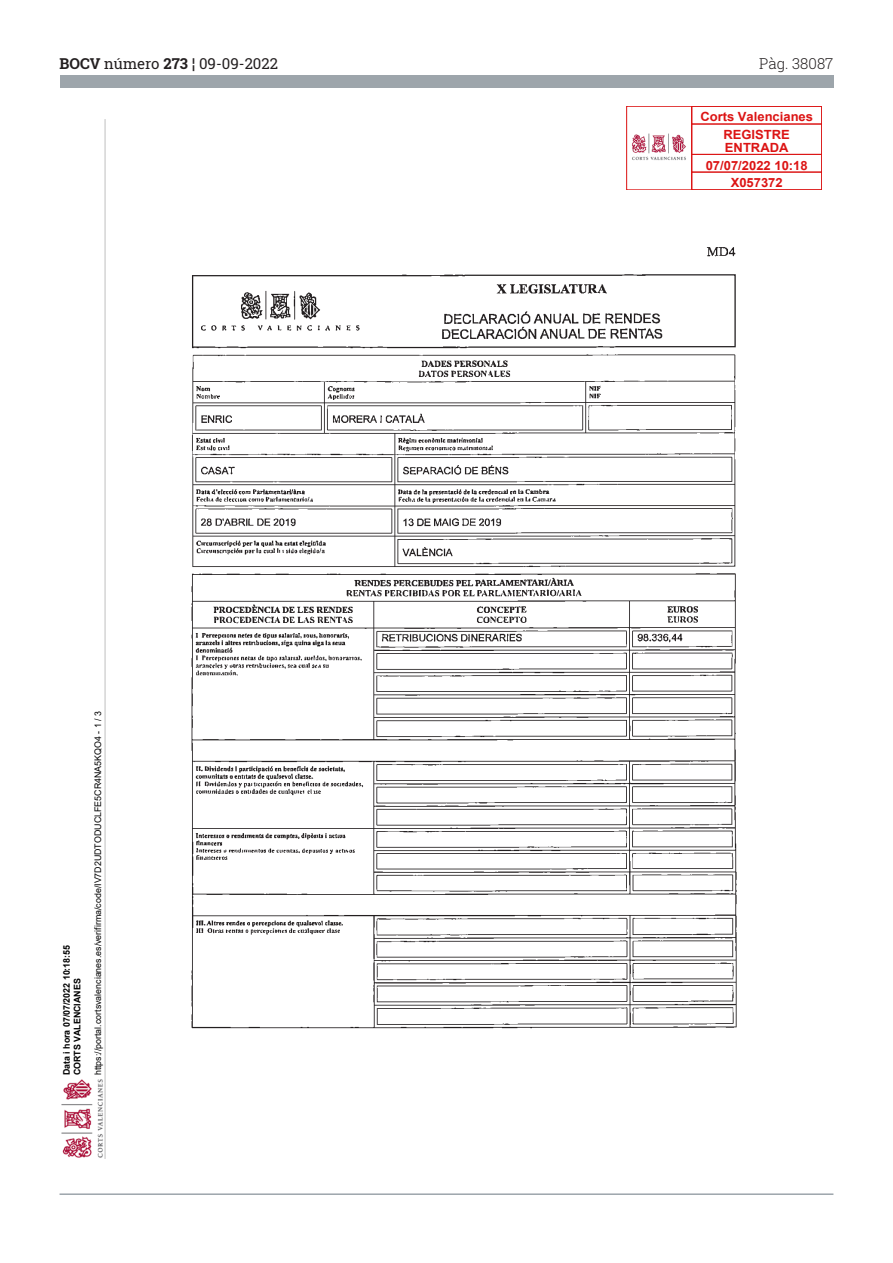
<style>
.page{position:relative;width:893px;height:1263px;background:#fff}
.page>*{position:absolute;margin:0;border:0;box-sizing:border-box;transform-origin:0 0}
.t1{font:15px "Roboto Slab";color:#231f20}
.t2{font:300 15px "Roboto Slab";color:#231f20}
.t3{font:700 12.6px/17.7px "Arial";color:#dc1414;text-align:center}
.t4{font:9.15px "Arial";color:#000}
.t5{font:700 9.15px/10.4px "Arial";color:#000}
.s1{font-weight:700}
</style>
<div class="page">
<div style="left:60px;top:75px;width:773px;height:13px;background:#9da5ab"></div>
<hr style="left:60px;top:1193px;width:773px;height:2px;background:#9da5ab">
<img style="left:61px;top:1075px;width:44px;height:84px">
<hr style="left:105px;top:119px;width:1px;height:1040px;background:#c0c0c0">
<img style="left:191px;top:152px;width:546px;height:877px">
<div style="left:691px;top:106px;width:131px;height:18px;border:1px solid #dc1414"></div>
<div style="left:691px;top:124px;width:131px;height:31px;border:1px solid #dc1414"></div>
<div style="left:691px;top:154px;width:131px;height:18px;border:1px solid #dc1414"></div>
<div style="left:691px;top:172px;width:131px;height:18px;border:1px solid #dc1414"></div>
<img style="left:630px;top:133px;width:58px;height:31px">
<div style="left:589px;top:409px;width:123px;height:18px;background:#fff"></div>
<h1 class="t1" style="left:60px;top:53px;width:220px"><span class="s1">BOCV</span> número <span class="s1">273</span> ¦ 09-09-2022</h1>
<h1 class="t2" style="left:759px;top:53px;width:76px">Pàg. 38087</h1>
<p class="t5" style="left:62px;top:1075px;width:132px;rotate:-90deg">Data i hora 07/07/2022 10:18:55<br>CORTS VALENCIANES</p>
<p class="t4" style="left:92px;top:1075px;width:366px;rotate:-90deg">https://portal.cortsvalencianes.es/verifirma/code/IV7D2UDTODUCLFE5CR4NA5KQO4 - 1 / 3</p>
<p class="t3" style="left:700px;top:108px;width:114px">Corts Valencianes<br>REGISTRE</p>
<p class="t3" style="left:706px;top:139px;width:103px">ENTRADA<br>07/07/2022 10:18<br>X057372</p>
</div>
